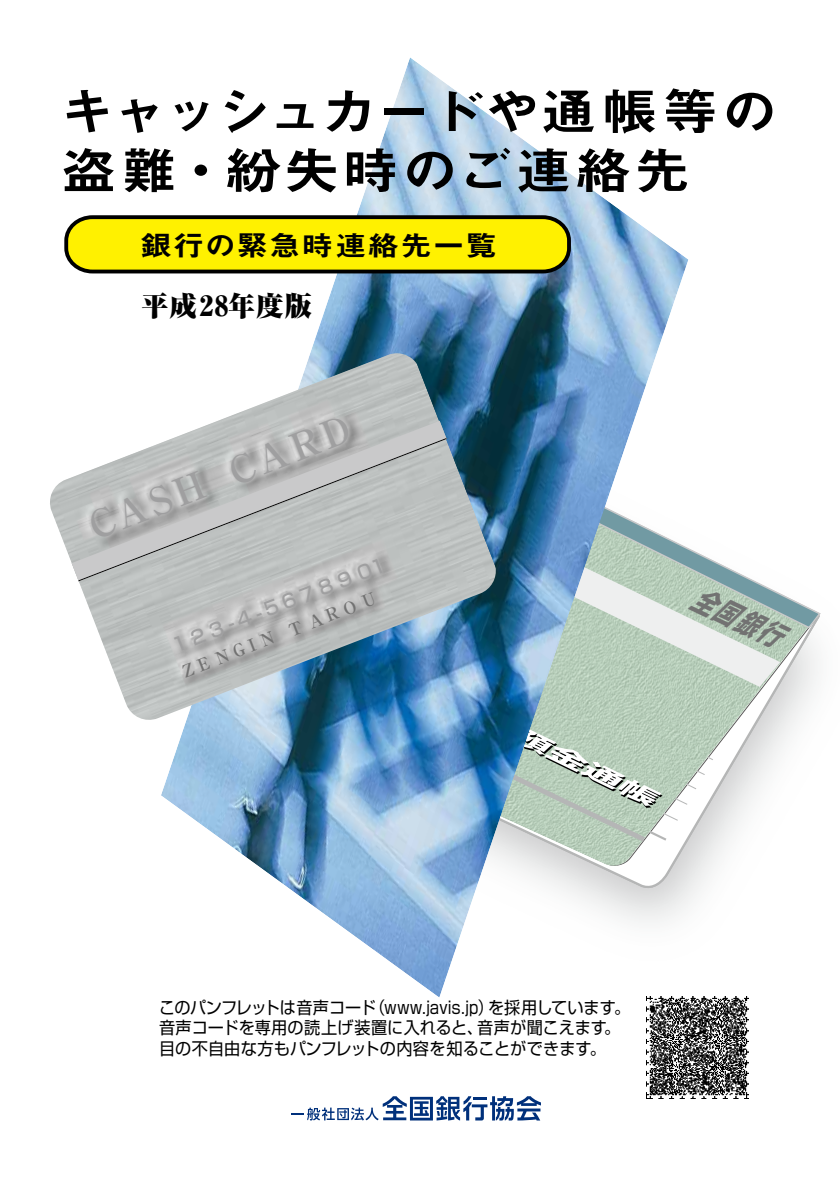
<style>
.page{position:relative;width:840px;height:1190px;background:#fff}
.page>*{position:absolute;margin:0;border:0;box-sizing:border-box;transform-origin:0 0}
.t1{font:50.4px/59px "Midashi Go Pr 6 N MB31 90 msp RKSJ H";letter-spacing:.025em;color:#000;scale:1.11 1}
.t2{font:37.8px "Ryumin Pr 6 N Bold 90 msp RKSJ H";color:#9f9fa0}
.t3{font:italic 29.4px "Shin Go Pr 6 N Bold 90 msp RKSJ H";color:#727272;scale:.73 1}
.t4{font:28px "Midashi Go Pr 6 N MB31 90 msp RKSJ H";letter-spacing:.05em;color:#000;scale:1.11 1}
.t5{font:27px "Ryumin Pr 6 N Ultra 90 msp RKSJ H";letter-spacing:.05em;color:#000}
.t6{font:italic 19.8px "Shin Go Pr 6 N Bold 90 msp RKSJ H";color:#000;scale:1.99 1}
.t7{font:18.8px "Shin Go Pr 6 N Medium 90 msp RKSJ H";color:#9f9fa0}
.t8{font:17.2px "Ryumin Pr 6 N Bold 90 msp RKSJ H";color:#727272}
.t9{font:17px/20.4px "Shin Go Pr 6 N Regular 90 msp RKSJ H";letter-spacing:.005em;color:#000;scale:.95 1}
</style>
<div class="page">
<img style="left:688px;top:629px;width:131px;height:239px">
<svg style="left:780px;top:593px;width:41px;height:36px"></svg>
<svg style="left:688px;top:548px;width:92px;height:139px"></svg>
<svg style="left:688px;top:756px;width:26px;height:90px"></svg>
<img style="left:161px;top:57px;width:527px;height:940px">
<svg style="left:64px;top:213px;width:509px;height:62px"></svg>
<img style="left:50px;top:353px;width:447px;height:370px">
<svg style="left:72px;top:421px;width:374px;height:160px"></svg>
<svg style="left:78px;top:438px;width:369px;height:143px"></svg>
<div style="left:613px;top:963px;width:226px;height:226px;background:#fff"></div>
<svg style="left:292px;top:1096px;width:249px;height:25px"></svg>
<img style="left:647px;top:996px;width:102px;height:102px">
<h1 class="t1" style="left:59px;top:89px;width:649px">キャッシュカードや通帳等の盗難・紛失時のご連絡先</h1>
<h3 class="t4" style="left:140px;top:235px;width:323px">銀行の緊急時連絡先一覧</h3>
<h3 class="t5" style="left:142px;top:296px;width:172px">平成28年度版</h3>
<h2 class="t2" style="left:86px;top:513px;width:279px;rotate:-21deg">CASH　CARD</h2>
<p class="t7" style="left:171px;top:639px;width:228px;rotate:-21deg">123-4-5678901</p>
<p class="t8" style="left:180px;top:666px;width:208px;rotate:-21deg">ZE NGIN T AROU</p>
<h3 class="t3" style="left:698px;top:587px;width:131px;rotate:25deg">全国銀行</h3>
<p class="t6" style="left:516px;top:726px;width:81px;rotate:26deg">預金通帳</p>
<p class="t9" style="left:159px;top:1000px;width:497px">このパンフレットは音声コード（www.javis.jp）を採用しています。音声コードを専用の読上げ装置に入れると、音声が聞こえます。目の不自由な方もパンフレットの内容を知ることができます。</p>
</div>
